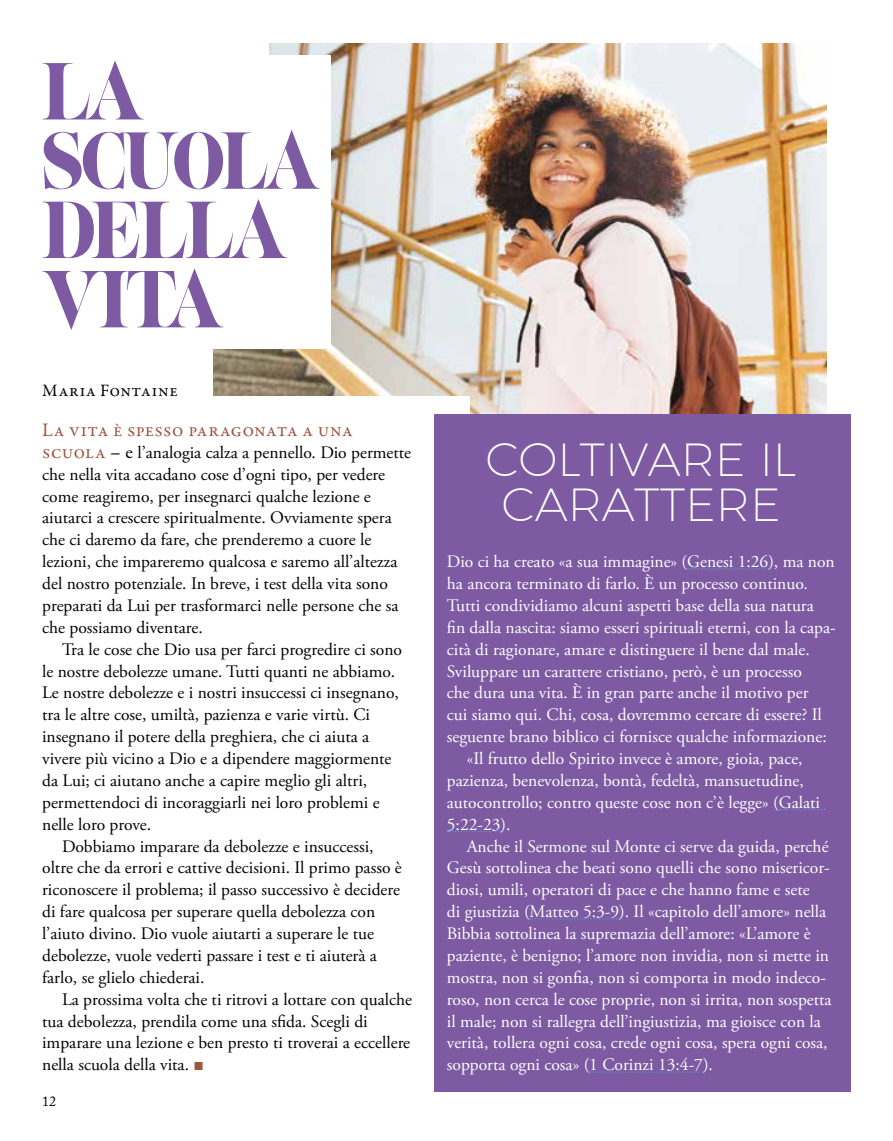
<style>
.page{position:relative;width:893px;height:1141px;background:#fff}
.page>*{position:absolute;margin:0;border:0;box-sizing:border-box;transform-origin:0 0}
.t1{font:80.5px/69.3px "Lust Slim";letter-spacing:-.055em;color:#7d5aa2}
.t2{font:200 47.25px/45.5px "Argentum Sans";color:#fff;text-align:center}
.t3{font:19.25px "Garamond Premr Pro";letter-spacing:.015em;color:#9d5640}
.t4{font:17.5px/21.9px "Adobe Garamond Pro";color:#000}
.t5{font:17.5px "Adobe Garamond Pro";color:#fff}
.t6{font:17.5px "Garamond Premr Pro";letter-spacing:.045em;color:#000}
.t7{font:14px "Adobe Caslon Pro";color:#000}
.s1{font-family:"Garamond Premr Pro";font-size:19.25px;color:#9d5640}
.s2{font-family:"Garamond Premr Pro";font-size:19.25px}
.s3{font-family:"Arial";font-size:17.32px;color:#9d5640}
</style>
<div class="page">
<img style="left:213px;top:43px;width:614px;height:371px">
<div style="left:23px;top:397px;width:446px;height:184px;background:#fff"></div>
<div style="left:434px;top:414px;width:417px;height:677px;background:#7d5aa2"></div>
<div style="left:0;top:55px;width:331px;height:293px;background:#fff"></div>
<div style="left:0;top:0;width:268px;height:117px;background:#fff"></div>
<svg style="left:688px;top:568px;width:81px;height:1px"></svg>
<svg style="left:779px;top:809px;width:46px;height:1px"></svg>
<svg style="left:447px;top:831px;width:54px;height:1px"></svg>
<svg style="left:530px;top:918px;width:90px;height:1px"></svg>
<svg style="left:590px;top:1072px;width:114px;height:1px"></svg>
<h1 class="t1" style="left:42px;top:61px;width:279px">LA<br>SCUOLA<br>DELLA<br>VITA</h1>
<p class="t6" style="left:42px;top:380px;width:137px">Maria Fontaine</p>
<p class="t3" style="left:42px;top:418px;width:312px">La vita è spesso paragonata a una</p>
<p class="t4" style="left:42px;top:442px;width:371px"><span class="s1">scuola</span> <span class="s2">– e</span> l’analogia calza a pennello. Dio permette che nella vita accadano cose d’ogni tipo, per vedere come reagiremo, per insegnarci qualche lezione e aiutarci a crescere spiritualmente. Ovviamente spera che ci daremo da fare, che prenderemo a cuore le lezioni, che impareremo qualcosa e saremo all’altezza del nostro potenziale. In breve, i test della vita sono preparati da Lui per trasformarci nelle persone che sa che possiamo diventare.</p>
<p class="t4" style="left:62px;top:639px;width:342px">Tra le cose che Dio usa per farci progredire ci sono</p>
<p class="t4" style="left:42px;top:661px;width:354px">le nostre debolezze umane. Tutti quanti ne abbiamo.</p>
<p class="t4" style="left:42px;top:683px;width:358px">Le nostre debolezze e i nostri insuccessi ci insegnano,</p>
<p class="t4" style="left:42px;top:704px;width:329px">tra le altre cose, umiltà, pazienza e varie virtù. Ci</p>
<p class="t4" style="left:42px;top:726px;width:329px">insegnano il potere della preghiera, che ci aiuta a</p>
<p class="t4" style="left:42px;top:748px;width:351px">vivere più vicino a Dio e a dipendere maggiormente</p>
<p class="t4" style="left:42px;top:770px;width:327px">da Lui; ci aiutano anche a capire meglio gli altri,</p>
<p class="t4" style="left:42px;top:792px;width:339px">permettendoci di incoraggiarli nei loro problemi e</p>
<p class="t4" style="left:42px;top:814px;width:111px">nelle loro prove.</p>
<p class="t4" style="left:62px;top:836px;width:313px">Dobbiamo imparare da debolezze e insuccessi,</p>
<p class="t4" style="left:42px;top:858px;width:361px">oltre che da errori e cattive decisioni. Il primo passo è</p>
<p class="t4" style="left:42px;top:879px;width:359px">riconoscere il problema; il passo successivo è decidere</p>
<p class="t4" style="left:42px;top:901px;width:335px">di fare qualcosa per superare quella debolezza con</p>
<p class="t4" style="left:42px;top:923px;width:333px">l’aiuto divino. Dio vuole aiutarti a superare le tue</p>
<p class="t4" style="left:42px;top:945px;width:336px">debolezze, vuole vederti passare i test e ti aiuterà a</p>
<p class="t4" style="left:42px;top:967px;width:164px">farlo, se glielo chiederai.</p>
<p class="t4" style="left:62px;top:989px;width:351px">La prossima volta che ti ritrovi a lottare con qualche</p>
<p class="t4" style="left:42px;top:1011px;width:327px">tua debolezza, prendila come una sfida. Scegli di</p>
<p class="t4" style="left:42px;top:1033px;width:370px">imparare una lezione e ben presto ti troverai a eccellere</p>
<p class="t4" style="left:42px;top:1054px;width:163px">nella scuola della vita. <span class="s3">■</span></p>
<p class="t7" style="left:42px;top:1093px;width:15px">12</p>
<h2 class="t2" style="left:486px;top:436px;width:312px">COLTIVARE IL<br>CARATTERE</h2>
<p class="t5" style="left:447px;top:551px;width:389px">Dio ci ha creato «a sua immagine» (Genesi 1:26), ma non</p>
<p class="t5" style="left:447px;top:573px;width:363px">ha ancora terminato di farlo. È un processo continuo.</p>
<p class="t5" style="left:447px;top:595px;width:368px">Tutti condividiamo alcuni aspetti base della sua natura</p>
<p class="t5" style="left:447px;top:617px;width:390px">fin dalla nascita: siamo esseri spirituali eterni, con la capa-</p>
<p class="t5" style="left:447px;top:639px;width:364px">cità di ragionare, amare e distinguere il bene dal male.</p>
<p class="t5" style="left:447px;top:660px;width:356px">Sviluppare un carattere cristiano, però, è un processo</p>
<p class="t5" style="left:447px;top:682px;width:363px">che dura una vita. È in gran parte anche il motivo per</p>
<p class="t5" style="left:447px;top:704px;width:376px">cui siamo qui. Chi, cosa, dovremmo cercare di essere? Il</p>
<p class="t5" style="left:447px;top:726px;width:381px">seguente brano biblico ci fornisce qualche informazione:</p>
<p class="t5" style="left:467px;top:748px;width:337px">«Il frutto dello Spirito invece è amore, gioia, pace,</p>
<p class="t5" style="left:447px;top:770px;width:358px">pazienza, benevolenza, bontà, fedeltà, mansuetudine,</p>
<p class="t5" style="left:447px;top:792px;width:375px">autocontrollo; contro queste cose non c’è legge» (Galati</p>
<p class="t5" style="left:447px;top:814px;width:65px">5:22-23).</p>
<p class="t5" style="left:467px;top:835px;width:363px">Anche il Sermone sul Monte ci serve da guida, perché</p>
<p class="t5" style="left:447px;top:857px;width:384px">Gesù sottolinea che beati sono quelli che sono misericor-</p>
<p class="t5" style="left:447px;top:879px;width:364px">diosi, umili, operatori di pace e che hanno fame e sete</p>
<p class="t5" style="left:447px;top:901px;width:381px">di giustizia (Matteo 5:3-9). Il «capitolo dell’amore» nella</p>
<p class="t5" style="left:447px;top:923px;width:365px">Bibbia sottolinea la supremazia dell’amore: «L’amore è</p>
<p class="t5" style="left:447px;top:945px;width:384px">paziente, è benigno; l’amore non invidia, non si mette in</p>
<p class="t5" style="left:447px;top:967px;width:381px">mostra, non si gonfia, non si comporta in modo indeco-</p>
<p class="t5" style="left:447px;top:989px;width:386px">roso, non cerca le cose proprie, non si irrita, non sospetta</p>
<p class="t5" style="left:447px;top:1010px;width:376px">il male; non si rallegra dell’ingiustizia, ma gioisce con la</p>
<p class="t5" style="left:447px;top:1032px;width:382px">verità, tollera ogni cosa, crede ogni cosa, spera ogni cosa,</p>
<p class="t5" style="left:447px;top:1054px;width:268px">sopporta ogni cosa» (1 Corinzi 13:4-7).</p>
</div>
